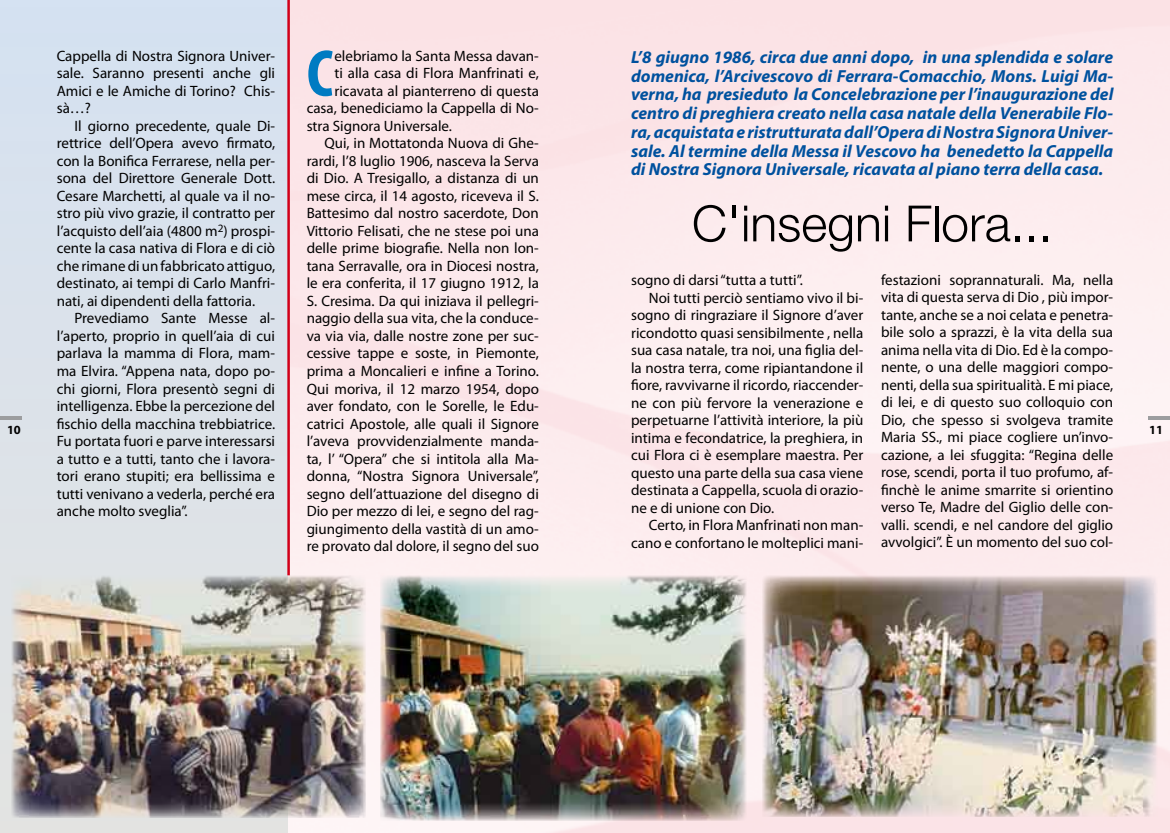
<style>
.page{position:relative;width:1170px;height:833px;background:#fff}
.page>*{position:absolute;margin:0;border:0;box-sizing:border-box;transform-origin:0 0}
.t1{font:700 condensed 66.88px "Myriad Pro";color:#007bc2}
.t2{font:300 50px "Helvetica Neue";color:#000}
.t3{font:italic 700 17.5px/18.8px "Myriad Pro";color:#00519e;text-align:justify}
.t4{font:15px/17.5px "Myriad Pro";color:#000;text-align:justify}
.t5{font:700 12.5px "Myriad Pro";color:#000}
</style>
<div class="page">
<div style="left:0;top:0;width:289px;height:833px;background:#dae2eb"></div>
<img style="left:11px;top:575px;width:355px;height:243px">
<img style="left:380px;top:575px;width:366px;height:246px">
<img style="left:763px;top:575px;width:393px;height:241px">
<hr style="left:287px;top:0;width:3px;height:575px;background:#d10019">
<hr style="left:0;top:416px;width:22px;height:4px;background:#9c9d9f">
<hr style="left:1147px;top:416px;width:22px;height:4px;background:#9c9d9f">
<p class="t4" style="left:57px;top:47px;width:220px">Cappella di Nostra Signora Univer&shy;sale. Saranno presenti anche gli Amici e le Amiche di Torino? Chis&shy;sà…?</p>
<p class="t4" style="left:57px;top:117px;width:220px;text-indent:18px">Il giorno precedente, quale Di&shy;rettrice dell’Opera avevo firmato, con la Bonifica Ferrarese, nella per&shy;sona del Direttore Generale Dott.<br>Cesare Marchetti, al quale va il no&shy;stro più vivo grazie, il contratto per l’acquisto dell’aia (4800 m<sup>2</sup>) prospi&shy;cente la casa nativa di Flora e di ciò che rimane di un fabbricato attiguo, destinato, ai tempi di Carlo Manfri&shy;nati, ai dipendenti della fattoria.</p>
<p class="t4" style="left:57px;top:309px;width:220px;text-indent:18px">Prevediamo Sante Messe al&shy;l’aperto, proprio in quell’aia di cui parlava la mamma di Flora, mam&shy;ma Elvira. “Appena nata, dopo po&shy;chi giorni, Flora presentò segni di intelligenza. Ebbe la percezione del fischio della macchina trebbiatrice.<br>Fu portata fuori e parve interessarsi a tutto e a tutti, tanto che i lavora&shy;tori erano stupiti; era bellissima e tutti venivano a vederla, perché era anche molto sveglia”.</p>
<h1 class="t1" style="left:306px;top:32px;width:28px">C</h1>
<p class="t4" style="left:334px;top:47px;width:206px">elebriamo la Santa Messa davan-</p>
<p class="t3" style="left:631px;top:47px;width:483px">L’8 giugno 1986, circa due anni dopo, in una splendida e solare domenica, l’Arcivescovo di Ferrara-Comacchio, Mons. Luigi Ma&shy;verna, ha presieduto la Concelebrazione per l’inaugurazione del centro di preghiera creato nella casa natale della Venerabile Flo&shy;ra, acquistata e ristrutturata dall’Opera di Nostra Signora Univer&shy;sale. Al termine della Messa il Vescovo ha benedetto la Cappella di Nostra Signora Universale, ricavata al piano terra della casa.</p>
<h2 class="t2" style="left:692px;top:193px;width:362px">C'insegni Flora...</h2>
<p class="t4" style="left:881px;top:271px;width:234px">festazioni soprannaturali. Ma, nella vita di questa serva di Dio , più impor&shy;tante, anche se a noi celata e penetra&shy;bile solo a sprazzi, è la vita della sua anima nella vita di Dio. Ed è la compo&shy;nente, o una delle maggiori compo&shy;nenti, della sua spiritualità. E mi piace, di lei, e di questo suo colloquio con Dio, che spesso si svolgeva tramite Maria SS., mi piace cogliere un’invo&shy;cazione, a lei sfuggita: “Regina delle rose, scendi, porta il tuo profumo, af&shy;finchè le anime smarrite si orientino verso Te, Madre del Giglio delle con&shy;valli. scendi, e nel candore del giglio avvolgici”. È un momento del suo col-</p>
<p class="t4" style="left:334px;top:64px;width:206px">ti alla casa di Flora Manfrinati e,</p>
<p class="t4" style="left:334px;top:82px;width:206px">ricavata al pianterreno di questa</p>
<p class="t4" style="left:306px;top:99px;width:234px">casa, benediciamo la Cappella di No-</p>
<p class="t4" style="left:306px;top:117px;width:147px">stra Signora Universale.</p>
<p class="t4" style="left:324px;top:134px;width:216px">Qui, in Mottatonda Nuova di Ghe-</p>
<p class="t4" style="left:306px;top:152px;width:234px">rardi, l’8 luglio 1906, nasceva la Serva</p>
<p class="t4" style="left:306px;top:169px;width:234px">di Dio. A Tresigallo, a distanza di un</p>
<p class="t4" style="left:306px;top:187px;width:234px">mese circa, il 14 agosto, riceveva il S.</p>
<p class="t4" style="left:306px;top:204px;width:234px">Battesimo dal nostro sacerdote, Don</p>
<p class="t4" style="left:306px;top:222px;width:234px">Vittorio Felisati, che ne stese poi una</p>
<p class="t4" style="left:306px;top:239px;width:234px">delle prime biografie. Nella non lon-</p>
<p class="t4" style="left:306px;top:257px;width:234px">tana Serravalle, ora in Diocesi nostra,</p>
<p class="t4" style="left:306px;top:274px;width:234px">le era conferita, il 17 giugno 1912, la</p>
<p class="t4" style="left:306px;top:292px;width:234px">S. Cresima. Da qui iniziava il pellegri-</p>
<p class="t4" style="left:306px;top:309px;width:234px">naggio della sua vita, che la conduce-</p>
<p class="t4" style="left:306px;top:327px;width:234px">va via via, dalle nostre zone per suc-</p>
<p class="t4" style="left:306px;top:344px;width:234px">cessive tappe e soste, in Piemonte,</p>
<p class="t4" style="left:306px;top:362px;width:234px">prima a Moncalieri e infine a Torino.</p>
<p class="t4" style="left:306px;top:379px;width:234px">Qui moriva, il 12 marzo 1954, dopo</p>
<p class="t4" style="left:306px;top:397px;width:234px">aver fondato, con le Sorelle, le Edu-</p>
<p class="t4" style="left:306px;top:414px;width:234px">catrici Apostole, alle quali il Signore</p>
<p class="t4" style="left:306px;top:432px;width:234px">l’aveva provvidenzialmente manda-</p>
<p class="t4" style="left:306px;top:449px;width:234px">ta, l’ “Opera” che si intitola alla Ma-</p>
<p class="t4" style="left:306px;top:467px;width:234px">donna, “Nostra Signora Universale”,</p>
<p class="t4" style="left:306px;top:484px;width:234px">segno dell’attuazione del disegno di</p>
<p class="t4" style="left:306px;top:502px;width:234px">Dio per mezzo di lei, e segno del rag-</p>
<p class="t4" style="left:306px;top:519px;width:234px">giungimento della vastità di un amo-</p>
<p class="t4" style="left:306px;top:537px;width:234px">re provato dal dolore, il segno del suo</p>
<p class="t4" style="left:631px;top:271px;width:173px">sogno di darsi “tutta a tutti”.</p>
<p class="t4" style="left:648px;top:289px;width:216px">Noi tutti perciò sentiamo vivo il bi-</p>
<p class="t4" style="left:631px;top:306px;width:234px">sogno di ringraziare il Signore d’aver</p>
<p class="t4" style="left:631px;top:324px;width:234px">ricondotto quasi sensibilmente , nella</p>
<p class="t4" style="left:631px;top:341px;width:234px">sua casa natale, tra noi, una figlia del-</p>
<p class="t4" style="left:631px;top:359px;width:234px">la nostra terra, come ripiantandone il</p>
<p class="t4" style="left:631px;top:376px;width:234px">fiore, ravvivarne il ricordo, riaccender-</p>
<p class="t4" style="left:631px;top:394px;width:234px">ne con più fervore la venerazione e</p>
<p class="t4" style="left:631px;top:411px;width:234px">perpetuarne l’attività interiore, la più</p>
<p class="t4" style="left:631px;top:429px;width:234px">intima e fecondatrice, la preghiera, in</p>
<p class="t4" style="left:631px;top:446px;width:234px">cui Flora ci è esemplare maestra. Per</p>
<p class="t4" style="left:631px;top:464px;width:234px">questo una parte della sua casa viene</p>
<p class="t4" style="left:631px;top:481px;width:234px">destinata a Cappella, scuola di orazio-</p>
<p class="t4" style="left:631px;top:499px;width:145px">ne e di unione con Dio.</p>
<p class="t4" style="left:648px;top:516px;width:216px">Certo, in Flora Manfrinati non man-</p>
<p class="t4" style="left:631px;top:534px;width:234px">cano e confortano le molteplici mani-</p>
<p class="t5" style="left:7px;top:422px;width:15px">10</p>
<p class="t5" style="left:1148px;top:422px;width:15px">11</p>
</div>
